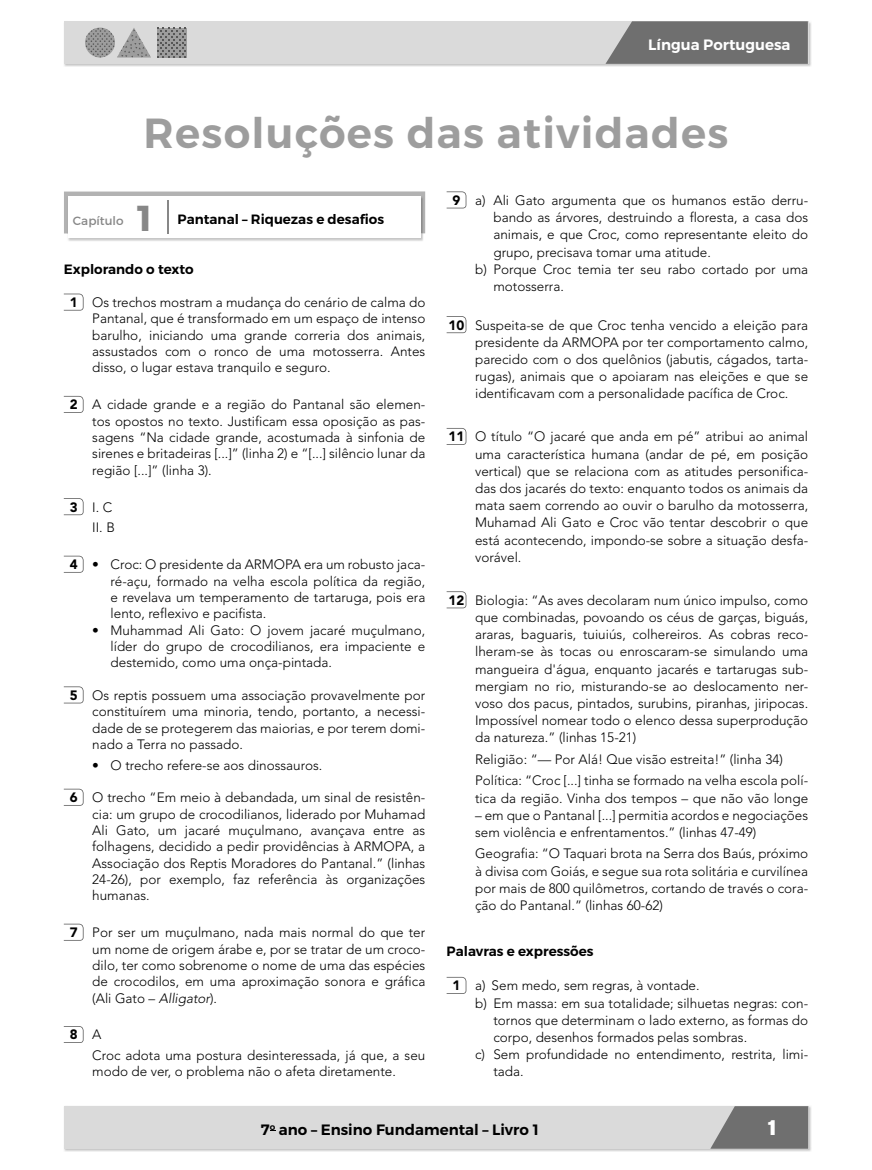
<style>
.page{position:relative;width:872px;height:1170px;background:#fff}
.page>*{position:absolute;margin:0;border:0;box-sizing:border-box;transform-origin:0 0}
.t1{font:600 42px "Montserrat";letter-spacing:.03em;color:#9d9d9d}
.t2{font:700 36px "Montserrat";color:#878787}
.t3{font:900 condensed 21px "Interstate Plus";color:#fff}
.t4{font:600 15px "Montserrat";color:#000}
.t5{font:600 15px "Montserrat";color:#fff}
.t6{font:300 13.5px/16.4px "Avenir LT Std";color:#000;text-align:justify}
.t7{font:600 13.5px "Montserrat";color:#000}
.t8{font:12px "Montserrat";color:#878787}
.s1{font-weight:900}
.s2{font-style:italic}
</style>
<div class="page">
<img style="left:64px;top:1106px;width:747px;height:45px">
<div style="left:64px;top:1106px;width:744px;height:42px;background:#dadada"></div>
<svg style="left:711px;top:1106px;width:97px;height:42px"></svg>
<img style="left:64px;top:21px;width:747px;height:46px">
<div style="left:64px;top:21px;width:744px;height:43px;background:#dadada"></div>
<svg style="left:157px;top:28px;width:29px;height:29px"></svg>
<svg style="left:86px;top:28px;width:65px;height:29px"></svg>
<svg style="left:605px;top:21px;width:203px;height:43px"></svg>
<div style="left:64px;top:191px;width:361px;height:42px;background:#b2b2b2"></div>
<img style="left:67px;top:197px;width:356px;height:44px">
<div style="left:68px;top:196px;width:353px;height:42px;background:#fff"></div>
<hr style="left:168px;top:200px;width:1px;height:34px;background:#878787">
<svg style="left:64px;top:293px;width:20px;height:17px"></svg>
<svg style="left:64px;top:396px;width:20px;height:17px"></svg>
<svg style="left:64px;top:498px;width:20px;height:17px"></svg>
<svg style="left:64px;top:555px;width:20px;height:17px"></svg>
<svg style="left:64px;top:686px;width:20px;height:17px"></svg>
<svg style="left:64px;top:788px;width:20px;height:17px"></svg>
<svg style="left:64px;top:923px;width:20px;height:17px"></svg>
<svg style="left:64px;top:1026px;width:20px;height:16px"></svg>
<svg style="left:446px;top:191px;width:20px;height:17px"></svg>
<svg style="left:446px;top:316px;width:20px;height:17px"></svg>
<svg style="left:446px;top:428px;width:20px;height:17px"></svg>
<svg style="left:446px;top:591px;width:20px;height:17px"></svg>
<svg style="left:446px;top:976px;width:20px;height:17px"></svg>
<p class="t5" style="left:648px;top:35px;width:144px">Língua Portuguesa</p>
<h1 class="t1" style="left:143px;top:107px;width:586px">Resoluções das atividades</h1>
<p class="t8" style="left:73px;top:214px;width:52px">Capítulo</p>
<h2 class="t2" style="left:137px;top:196px;width:16px">1</h2>
<p class="t7" style="left:177px;top:210px;width:208px">Pantanal – Riquezas e desafios</p>
<p class="t7" style="left:64px;top:260px;width:131px">Explorando o texto</p>
<p class="t6" style="left:92px;top:294px;width:334px;text-indent:-23px"><span class="s1">1</span> Os trechos mostram a mudança do cenário de calma do Pantanal, que é transformado em um espaço de intenso barulho, iniciando uma grande correria dos animais, assustados com o ronco de uma motosserra. Antes disso, o lugar estava tranquilo e seguro.</p>
<p class="t6" style="left:92px;top:396px;width:334px;text-indent:-23px"><span class="s1">2</span> A cidade grande e a região do Pantanal são elemen&shy;tos opostos no texto. Justificam essa oposição as pas&shy;sagens “Na cidade grande, acostumada à sinfonia de sirenes e britadeiras [...]” (linha 2) e “[...] silêncio lunar da região [...]” (linha 3).</p>
<p class="t6" style="left:70px;top:496px;width:47px;line-height:20.5px;text-align:right"><span class="s1">3</span> I. C<br>II. B</p>
<p class="t6" style="left:111px;top:556px;width:316px;text-indent:-41px"><span class="s1">4</span> • Croc: O presidente da ARMOPA era um robusto jaca&shy;ré-açu, formado na velha escola política da região, e revelava um temperamento de tartaruga, pois era lento, reflexivo e pacifista.</p>
<p class="t6" style="left:111px;top:621px;width:316px;text-indent:-18px">• Muhammad Ali Gato: O jovem jacaré muçulmano, líder do grupo de crocodilianos, era impaciente e destemido, como uma onça-pintada.</p>
<p class="t6" style="left:92px;top:687px;width:334px;text-indent:-23px"><span class="s1">5</span> Os reptis possuem uma associação provavelmente por constituírem uma minoria, tendo, portanto, a necessi&shy;dade de se protegerem das maiorias, e por terem domi&shy;nado a Terra no passado.</p>
<p class="t6" style="left:92px;top:756px;width:231px">• O trecho refere-se aos dinossauros.</p>
<p class="t6" style="left:92px;top:789px;width:334px;text-indent:-23px"><span class="s1">6</span> O trecho “Em meio à debandada, um sinal de resistên&shy;cia: um grupo de crocodilianos, liderado por Muhamad Ali Gato, um jacaré muçulmano, avançava entre as folhagens, decidido a pedir providências à ARMOPA, a Associação dos Reptis Moradores do Pantanal.” (linhas 24-26), por exemplo, faz referência às organizações humanas.</p>
<p class="t6" style="left:92px;top:924px;width:334px;text-indent:-23px"><span class="s1">7</span> Por ser um muçulmano, nada mais normal do que ter um nome de origem árabe e, por se tratar de um croco&shy;dilo, ter como sobrenome o nome de uma das espécies de crocodilos, em uma aproximação sonora e gráfica (Ali Gato – <span class="s2">Alligator</span>).</p>
<p class="t6" style="left:92px;top:1024px;width:334px;line-height:20.7px;text-indent:-23px"><span class="s1">8</span> A<br>Croc adota uma postura desinteressada, já que, a seu</p>
<p class="t6" style="left:92px;top:1063px;width:305px">modo de ver, o problema não o afeta diretamente.</p>
<p class="t6" style="left:452px;top:192px;width:357px"><span class="s1">9</span> a) Ali Gato argumenta que os humanos estão derru-</p>
<p class="t6" style="left:493px;top:209px;width:316px">bando as árvores, destruindo a floresta, a casa dos</p>
<p class="t6" style="left:493px;top:226px;width:316px">animais, e que Croc, como representante eleito do</p>
<p class="t6" style="left:493px;top:244px;width:219px">grupo, precisava tomar uma atitude.</p>
<p class="t6" style="left:475px;top:261px;width:334px">b) Porque Croc temia ter seu rabo cortado por uma</p>
<p class="t6" style="left:493px;top:278px;width:72px">motosserra.</p>
<p class="t6" style="left:475px;top:316px;width:334px;line-height:17.2px;text-indent:-27px"><span class="s1">10</span> Suspeita-se de que Croc tenha vencido a eleição para presidente da ARMOPA por ter comportamento calmo, parecido com o dos quelônios (jabutis, cágados, tarta&shy;rugas), animais que o apoiaram nas eleições e que se identificavam com a personalidade pacífica de Croc.</p>
<p class="t6" style="left:475px;top:428px;width:334px;line-height:17.2px;text-indent:-27px"><span class="s1">11</span> O título “O jacaré que anda em pé” atribui ao animal uma característica humana (andar de pé, em posição vertical) que se relaciona com as atitudes personifica&shy;das dos jacarés do texto: enquanto todos os animais da mata saem correndo ao ouvir o barulho da motosserra, Muhamad Ali Gato e Croc vão tentar descobrir o que está acontecendo, impondo-se sobre a situação desfa&shy;vorável.</p>
<p class="t6" style="left:475px;top:591px;width:334px;line-height:17.2px;text-indent:-27px"><span class="s1">12</span> Biologia: “As aves decolaram num único impulso, como que combinadas, povoando os céus de garças, biguás, araras, baguaris, tuiuiús, colhereiros. As cobras reco&shy;lheram-se às tocas ou enroscaram-se simulando uma mangueira d'água, enquanto jacarés e tartarugas sub&shy;mergiam no rio, misturando-se ao deslocamento ner&shy;voso dos pacus, pintados, surubins, piranhas, jiripocas.<br>Impossível nomear todo o elenco dessa superprodução da natureza.” (linhas 15-21)</p>
<p class="t6" style="left:475px;top:748px;width:334px;line-height:21.5px">Religião: “— Por Alá! Que visão estreita!” (linha 34)<br>Política: “Croc [...] tinha se formado na velha escola polí-</p>
<p class="t6" style="left:475px;top:789px;width:334px">tica da região. Vinha dos tempos – que não vão longe</p>
<p class="t6" style="left:475px;top:806px;width:334px;line-height:17.2px">– em que o Pantanal [...] permitia acordos e negociações sem violência e enfrentamentos.” (linhas 47-49)</p>
<p class="t6" style="left:475px;top:845px;width:334px;line-height:17.2px">Geografia: “O Taquari brota na Serra dos Baús, próximo à divisa com Goiás, e segue sua rota solitária e curvilínea por mais de 800 quilômetros, cortando de través o cora&shy;ção do Pantanal.” (linhas 60-62)</p>
<p class="t7" style="left:446px;top:942px;width:148px">Palavras e expressões</p>
<p class="t6" style="left:452px;top:977px;width:248px"><span class="s1">1</span> a) Sem medo, sem regras, à vontade.</p>
<p class="t6" style="left:475px;top:994px;width:334px">b) Em massa: em sua totalidade; silhuetas negras: con-</p>
<p class="t6" style="left:493px;top:1011px;width:316px">tornos que determinam o lado externo, as formas do</p>
<p class="t6" style="left:493px;top:1029px;width:255px">corpo, desenhos formados pelas sombras.</p>
<p class="t6" style="left:475px;top:1046px;width:334px">c) Sem profundidade no entendimento, restrita, limi-</p>
<p class="t6" style="left:493px;top:1063px;width:32px">tada.</p>
<p class="t4" style="left:261px;top:1119px;width:279px">7<sup>o</sup> ano – Ensino Fundamental – Livro 1</p>
<h3 class="t3" style="left:767px;top:1115px;width:10px">1</h3>
</div>
